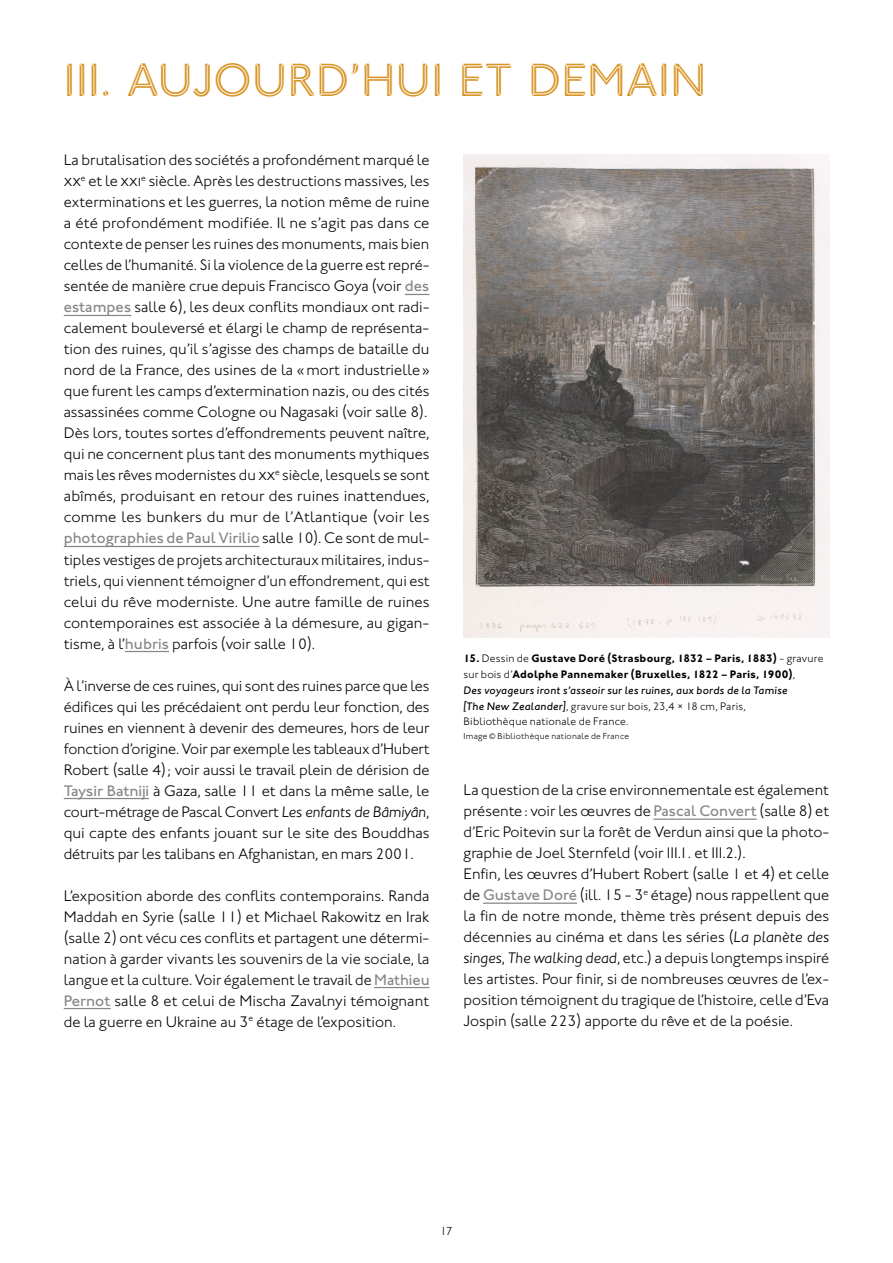
<style>
.page{position:relative;width:893px;height:1263px;background:#fff}
.page>*{position:absolute;margin:0;border:0;box-sizing:border-box;transform-origin:0 0}
.t1{font:48px "Johnston ITC MBAL Medium";letter-spacing:.005em;color:#d99629}
.t2{font:300 15.75px/21px "Johnston ITC Pro";color:#000}
.t3{font:300 12px "Johnston ITC Pro";color:#000}
.t4{font:300 11.25px/15.8px "Johnston ITC Pro";letter-spacing:.015em;color:#000}
.t5{font:300 9px "Johnston ITC Pro";letter-spacing:.025em;color:#000}
.s1{font-weight:500;color:#868786}
.s2{font-style:italic}
.s3{font-weight:700}
.s4{font-weight:500;font-style:italic}
</style>
<div class="page">
<svg style="left:405px;top:294px;width:24px;height:1px"></svg>
<hr style="left:64px;top:315px;width:67px;height:1px;background:#868786">
<hr style="left:64px;top:546px;width:196px;height:1px;background:#868786">
<hr style="left:125px;top:651px;width:44px;height:1px;background:#868786">
<hr style="left:64px;top:798px;width:85px;height:1px;background:#868786">
<hr style="left:374px;top:987px;width:55px;height:1px;background:#868786">
<hr style="left:64px;top:1008px;width:47px;height:1px;background:#868786">
<img style="left:463px;top:155px;width:366px;height:483px">
<hr style="left:653px;top:818px;width:104px;height:2px;background:#868786">
<hr style="left:483px;top:902px;width:94px;height:2px;background:#868786">
<h1 class="t1" style="left:64px;top:54px;width:644px">III. AUJOURD’HUI ET DEMAIN</h1>
<p class="t2" style="left:64px;top:150px;width:367px">La brutalisation des sociétés a profondément marqué le xx<sup>e</sup> et le xxi<sup>e</sup> siècle. Après les destructions massives, les exterminations et les guerres, la notion même de ruine a été profondément modifiée. Il ne s’agit pas dans ce contexte de penser les ruines des monuments, mais bien celles de l’humanité. Si la violence de la guerre est repré&shy;sentée de manière crue depuis Francisco Goya (voir <span class="s1">des estampes</span> salle 6), les deux conflits mondiaux ont radi&shy;calement bouleversé et élargi le champ de représenta&shy;tion des ruines, qu’il s’agisse des champs de bataille du nord de la France, des usines de la «mort industrielle» que furent les camps d’extermination nazis, ou des cités assassinées comme Cologne ou Nagasaki (voir salle 8).<br>Dès lors, toutes sortes d’effondrements peuvent naître, qui ne concernent plus tant des monuments mythiques mais les rêves modernistes du xx<sup>e</sup> siècle, lesquels se sont abîmés, produisant en retour des ruines inattendues, comme les bunkers du mur de l’Atlantique (voir les <span class="s1">photographies de Paul Virilio</span> salle 10). Ce sont de mul&shy;tiples vestiges de projets architecturaux militaires, indus&shy;triels, qui viennent témoigner d’un effondrement, qui est celui du rêve moderniste. Une autre famille de ruines contemporaines est associée à la démesure, au gigan&shy;tisme, à l’<span class="s1">hubris</span> parfois (voir salle 10).</p>
<p class="t2" style="left:64px;top:675px;width:367px;text-align:justify">À l’inverse de ces ruines, qui sont des ruines parce que les édifices qui les précédaient ont perdu leur fonction, des ruines en viennent à devenir des demeures, hors de leur fonction d’origine. Voir par exemple les tableaux d’Hubert Robert (salle 4); voir aussi le travail plein de dérision de <span class="s1">Taysir Batniji</span> à Gaza, salle 11 et dans la même salle, le court-métrage de Pascal Convert <span class="s2">Les enfants de Bâmiyân</span>, qui capte des enfants jouant sur le site des Bouddhas détruits par les talibans en Afghanistan, en mars 2001.</p>
<p class="t2" style="left:64px;top:885px;width:367px;text-align:justify">L’exposition aborde des conflits contemporains. Randa Maddah en Syrie (salle 11) et Michael Rakowitz en Irak (salle 2) ont vécu ces conflits et partagent une détermi&shy;nation à garder vivants les souvenirs de la vie sociale, la langue et la culture. Voir également le travail de <span class="s1">Mathieu Pernot</span> salle 8 et celui de Mischa Zavalnyi témoignant de la guerre en Ukraine au 3<sup>e</sup> étage de l’exposition.</p>
<p class="t4" style="left:463px;top:651px;width:362px"><span class="s3">15.</span> Dessin de <span class="s3">Gustave Doré (Strasbourg, 1832 – Paris, 1883)</span> - gravure sur bois d’<span class="s3">Adolphe Pannemaker (Bruxelles, 1822 – Paris, 1900)</span>,<br><span class="s4">Des voyageurs iront s’asseoir sur les ruines, aux bords de la Tamise<br>[The New Zealander]</span>, gravure sur bois, 23,4 × 18 cm, Paris,<br>Bibliothèque nationale de France.</p>
<p class="t5" style="left:463px;top:731px;width:167px">Image © Bibliothèque nationale de France</p>
<p class="t2" style="left:463px;top:779px;width:367px">La question de la crise environnementale est également présente: voir les œuvres de <span class="s1">Pascal Convert</span> (salle 8) et d’Eric Poitevin sur la forêt de Verdun ainsi que la photo&shy;graphie de Joel Sternfeld (voir III.1. et III.2.).<br>Enfin, les œuvres d’Hubert Robert (salle 1 et 4) et celle de <span class="s1">Gustave Doré</span> (ill. 15 - 3<sup>e</sup> étage) nous rappellent que la fin de notre monde, thème très présent depuis des décennies au cinéma et dans les séries (<span class="s2">La planète des singes</span>, <span class="s2">The walking dead</span>, etc.) a depuis longtemps inspiré les artistes. Pour finir, si de nombreuses œuvres de l’ex&shy;position témoignent du tragique de l’histoire, celle d’Eva Jospin (salle 223) apporte du rêve et de la poésie.</p>
<p class="t3" style="left:440px;top:1224px;width:14px">17</p>
</div>
